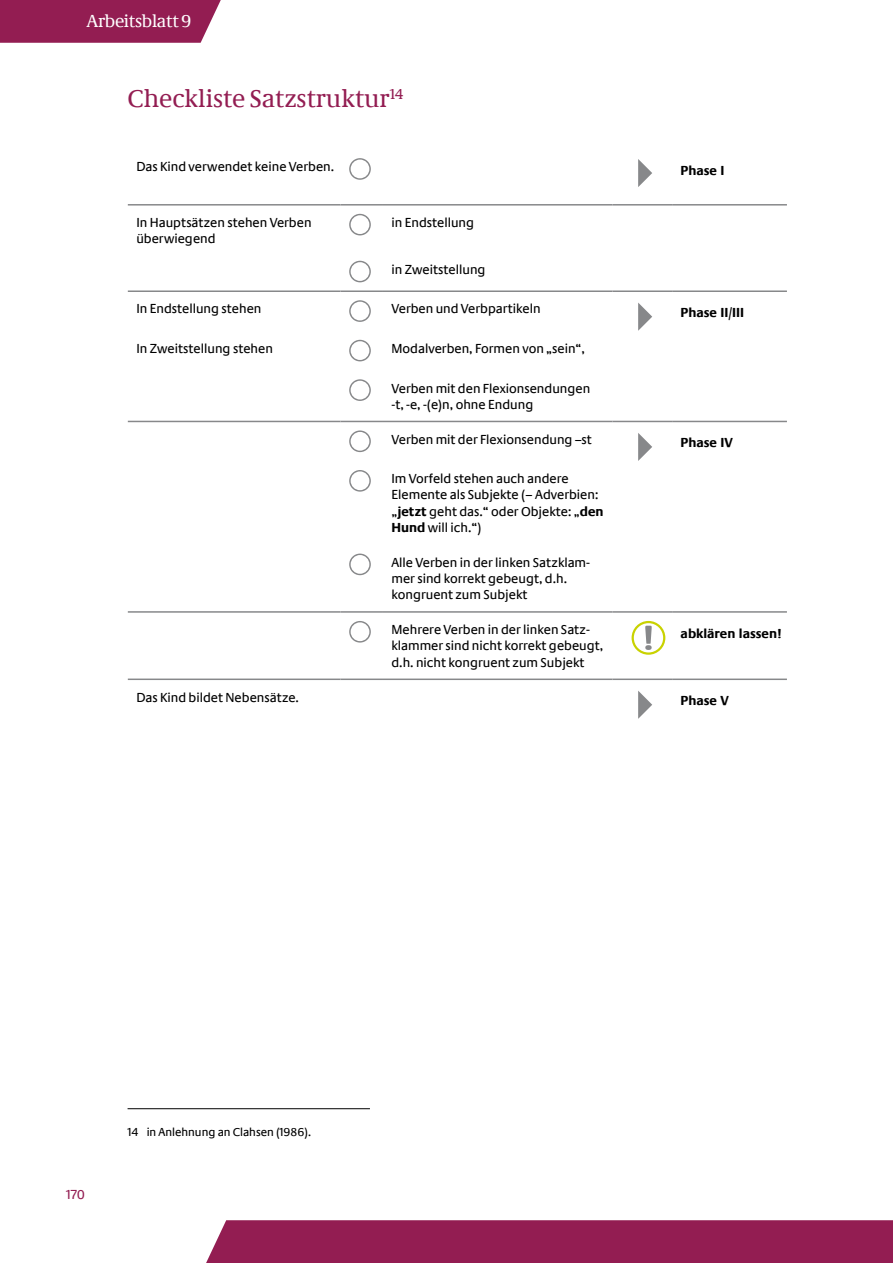
<style>
.page{position:relative;width:893px;height:1263px;background:#fff}
.page>*{position:absolute;margin:0;border:0;box-sizing:border-box;transform-origin:0 0}
.t1{font:25.5px "Neue Demos";color:#931d52}
.t2{font:18px "Neue Demos";letter-spacing:-.02em;color:#fff}
.t3{font:13.5px/16.2px "Neue Praxis";color:#000}
.t4{font:700 13.5px "Neue Praxis";color:#000}
.t5{font:13.5px "Neue Praxis";color:#931d52}
.t6{font:12px "Neue Praxis";color:#000}
.s1{font-weight:700}
</style>
<div class="page">
<svg style="left:0;top:0;width:221px;height:43px;background:#98285a"></svg>
<div style="left:206px;top:1220px;width:687px;height:43px;background:#931d52"></div>
<hr style="left:128px;top:1108px;width:242px;height:1px;background:#000">
<hr style="left:128px;top:204px;width:212px;height:2px;background:#87888a">
<hr style="left:340px;top:204px;width:43px;height:2px;background:#87888a">
<hr style="left:383px;top:204px;width:230px;height:2px;background:#87888a">
<hr style="left:613px;top:204px;width:59px;height:2px;background:#87888a">
<hr style="left:672px;top:204px;width:115px;height:2px;background:#87888a">
<hr style="left:128px;top:290px;width:212px;height:2px;background:#87888a">
<hr style="left:340px;top:290px;width:43px;height:2px;background:#87888a">
<hr style="left:383px;top:290px;width:230px;height:2px;background:#87888a">
<hr style="left:613px;top:290px;width:59px;height:2px;background:#87888a">
<hr style="left:672px;top:290px;width:115px;height:2px;background:#87888a">
<hr style="left:128px;top:421px;width:212px;height:1px;background:#87888a">
<hr style="left:340px;top:421px;width:43px;height:1px;background:#87888a">
<hr style="left:383px;top:421px;width:230px;height:1px;background:#87888a">
<hr style="left:672px;top:421px;width:115px;height:1px;background:#87888a">
<hr style="left:128px;top:611px;width:212px;height:2px;background:#87888a">
<hr style="left:340px;top:611px;width:43px;height:2px;background:#87888a">
<hr style="left:383px;top:611px;width:230px;height:2px;background:#87888a">
<hr style="left:672px;top:611px;width:115px;height:2px;background:#87888a">
<hr style="left:128px;top:678px;width:212px;height:2px;background:#87888a">
<hr style="left:340px;top:678px;width:43px;height:2px;background:#87888a">
<hr style="left:383px;top:678px;width:230px;height:2px;background:#87888a">
<hr style="left:613px;top:678px;width:59px;height:2px;background:#87888a">
<hr style="left:672px;top:678px;width:115px;height:2px;background:#87888a">
<hr style="left:613px;top:421px;width:59px;height:1px;background:#87888a">
<hr style="left:613px;top:611px;width:59px;height:2px;background:#87888a">
<svg style="left:349px;top:158px;width:22px;height:22px"></svg>
<svg style="left:638px;top:159px;width:14px;height:28px"></svg>
<svg style="left:349px;top:214px;width:22px;height:21px"></svg>
<svg style="left:349px;top:261px;width:22px;height:21px"></svg>
<svg style="left:349px;top:300px;width:22px;height:22px"></svg>
<svg style="left:638px;top:303px;width:14px;height:28px"></svg>
<svg style="left:349px;top:340px;width:22px;height:21px"></svg>
<svg style="left:349px;top:379px;width:22px;height:22px"></svg>
<svg style="left:349px;top:430px;width:22px;height:22px"></svg>
<svg style="left:638px;top:433px;width:14px;height:28px"></svg>
<svg style="left:349px;top:470px;width:22px;height:22px"></svg>
<svg style="left:349px;top:554px;width:22px;height:21px"></svg>
<svg style="left:349px;top:621px;width:22px;height:22px"></svg>
<svg style="left:632px;top:621px;width:33px;height:34px"></svg>
<svg style="left:638px;top:691px;width:14px;height:28px"></svg>
<h2 class="t2" style="left:87px;top:10px;width:106px">Arbeitsblatt 9</h2>
<h1 class="t1" style="left:128px;top:83px;width:277px">Checkliste Satzstruktur<sup>14</sup></h1>
<p class="t3" style="left:136px;top:159px;width:199px">Das Kind verwendet keine Verben.</p>
<p class="t4" style="left:681px;top:162px;width:45px">Phase I</p>
<p class="t3" style="left:136px;top:214px;width:177px">In Hauptsätzen stehen Verben überwiegend</p>
<p class="t3" style="left:391px;top:214px;width:84px">in Endstellung</p>
<p class="t3" style="left:391px;top:261px;width:96px">in Zweitstellung</p>
<p class="t3" style="left:136px;top:301px;width:127px">In Endstellung stehen</p>
<p class="t3" style="left:391px;top:301px;width:151px">Verben und Verbpartikeln</p>
<p class="t4" style="left:681px;top:304px;width:65px">Phase II/III</p>
<p class="t3" style="left:136px;top:340px;width:138px">In Zweitstellung stehen</p>
<p class="t3" style="left:391px;top:340px;width:195px">Modalverben, Formen von „sein“,</p>
<p class="t3" style="left:391px;top:380px;width:200px">Verben mit den Flexionsendungen -t, -e, -(e)n, ohne Endung</p>
<p class="t3" style="left:391px;top:431px;width:202px">Verben mit der Flexionsendung –st</p>
<p class="t4" style="left:681px;top:435px;width:54px">Phase IV</p>
<p class="t3" style="left:391px;top:470px;width:214px">Im Vorfeld stehen auch andere<br>Elemente als Subjekte (– Adverbien: „<span class="s1">jetzt</span> geht das.“ oder Objekte: „<span class="s1">den<br>Hund</span> will ich.“)</p>
<p class="t3" style="left:391px;top:554px;width:200px">Alle Verben in der linken Satzklam&shy;mer sind korrekt gebeugt, d.h. kongruent zum Subjekt</p>
<p class="t3" style="left:391px;top:621px;width:213px">Mehrere Verben in der linken Satz&shy;klammer sind nicht korrekt gebeugt, d.h. nicht kongruent zum Subjekt</p>
<p class="t4" style="left:681px;top:625px;width:103px">abklären lassen!</p>
<p class="t3" style="left:136px;top:689px;width:164px">Das Kind bildet Nebensätze.</p>
<p class="t4" style="left:681px;top:692px;width:50px">Phase V</p>
<p class="t5" style="left:66px;top:1186px;width:20px">170</p>
<p class="t6" style="left:128px;top:1125px;width:185px">14 in Anlehnung an Clahsen (1986).</p>
</div>
